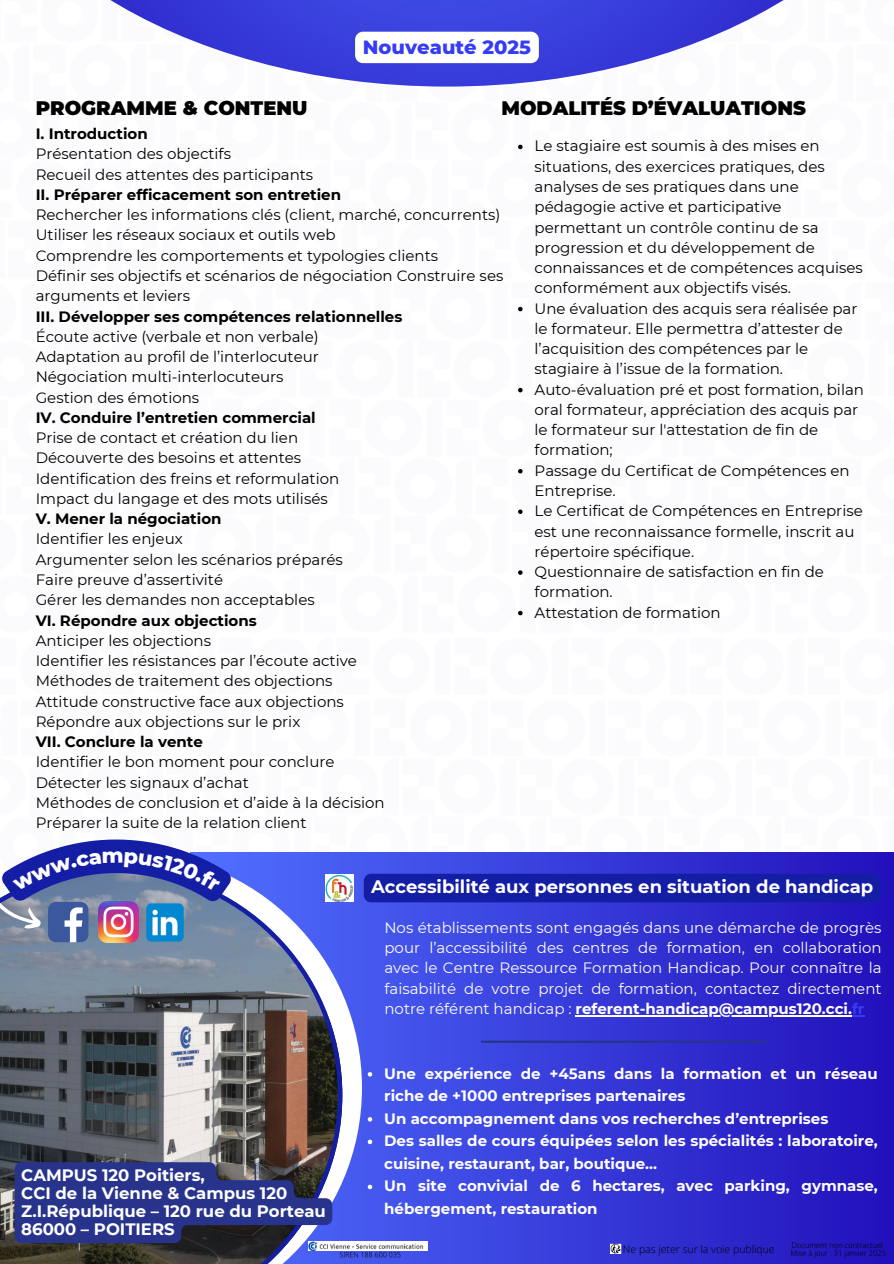
<style>
.page{position:relative;width:894px;height:1264px;background:#fff}
.page>*{position:absolute;margin:0;border:0;box-sizing:border-box;transform-origin:0 0}
.t1{font:900 19.5px "Montserrat";color:#000}
.t2{font:800 19.5px "Montserrat";color:#363cf5}
.t3{font:700 18px "Montserrat";color:#fff}
.t4{font:700 16.5px/18px "Montserrat";color:#fff}
.t5{font:15px/20.2px "Montserrat";color:#000}
.t6{font:700 15px/22.5px "Montserrat";color:#fff}
.t7{font:15px/20.2px "Montserrat";color:#fff;text-align:justify}
.t8{font:700 15px "Montserrat";color:#000}
.t9{font:300 10.5px "Open Sans";color:#000}
.s1{font-weight:700}
.s2{font-weight:700;color:#363cf5}
</style>
<div class="page">
<svg style="left:110px;top:0;width:674px;height:86px"></svg>
<svg style="left:362px;top:852px;width:531px;height:411px;background:#3334d4"></svg>
<svg style="left:231px;top:852px;width:131px;height:411px;fill:#475bf0"></svg>
<svg style="left:0;top:867px;width:342px;height:396px;background:#6c6f7f"></svg>
<img style="left:325px;top:874px;width:28px;height:27px">
<hr style="left:481px;top:1040px;width:285px;height:2px;background:#28348b">
<svg style="left:15px;top:1162px;width:317px;height:80px;background:#2f3880"></svg>
<svg style="left:610px;top:1243px;width:12px;height:10px"></svg>
<img style="left:308px;top:1241px;width:119px;height:9px">
<img style="left:337px;top:1249px;width:66px;height:11px">
<hr style="left:575px;top:1015px;width:276px;height:1px;background:#fff">
<svg style="left:851px;top:1015px;width:13px;height:1px"></svg>
<svg style="left:367px;top:1072px;width:5px;height:4px"></svg>
<svg style="left:367px;top:1117px;width:5px;height:4px"></svg>
<svg style="left:367px;top:1139px;width:5px;height:5px"></svg>
<svg style="left:367px;top:1184px;width:5px;height:5px"></svg>
<div style="left:364px;top:873px;width:516px;height:29px;background:#141ea5"></div>
<img style="left:788px;top:1239px;width:100px;height:21px">
<img style="left:147px;top:936px;width:38px;height:6px">
<img style="left:98px;top:936px;width:41px;height:6px">
<img style="left:48px;top:901px;width:40px;height:41px;border-radius:8px">
<svg style="left:518px;top:145px;width:4px;height:4px"></svg>
<svg style="left:518px;top:307px;width:4px;height:4px"></svg>
<svg style="left:518px;top:388px;width:4px;height:4px"></svg>
<svg style="left:518px;top:469px;width:4px;height:4px"></svg>
<svg style="left:518px;top:509px;width:4px;height:5px"></svg>
<svg style="left:518px;top:570px;width:4px;height:5px"></svg>
<svg style="left:518px;top:611px;width:4px;height:4px"></svg>
<div style="left:355px;top:32px;width:183px;height:31px;background:#fff;border-radius:8px"></div>
<svg style="left:0;top:839px;width:231px;height:97px;background:#6571b4"></svg>
<h1 class="t2" style="left:363px;top:35px;width:170px">Nouveauté 2025</h1>
<h1 class="t1" style="left:36px;top:96px;width:273px">PROGRAMME &amp; CONTENU</h1>
<h1 class="t1" style="left:501px;top:96px;width:306px">MODALITÉS D’ÉVALUATIONS</h1>
<p class="t8" style="left:36px;top:125px;width:113px">I. Introduction</p>
<p class="t5" style="left:36px;top:144px;width:279px">Présentation des objectifs<br>Recueil des attentes des participants</p>
<p class="t8" style="left:36px;top:185px;width:307px">II. Préparer efficacement son entretien</p>
<p class="t5" style="left:36px;top:205px;width:469px">Rechercher les informations clés (client, marché, concurrents)<br>Utiliser les réseaux sociaux et outils web<br>Comprendre les comportements et typologies clients<br>Définir ses objectifs et scénarios de négociation Construire ses arguments et leviers</p>
<p class="t8" style="left:36px;top:307px;width:368px">III. Développer ses compétences relationnelles</p>
<p class="t5" style="left:36px;top:326px;width:285px">Écoute active (verbale et non verbale)<br>Adaptation au profil de l’interlocuteur Négociation multi-interlocuteurs Gestion des émotions</p>
<p class="t8" style="left:36px;top:408px;width:281px">IV. Conduire l’entretien commercial</p>
<p class="t5" style="left:36px;top:427px;width:305px">Prise de contact et création du lien Découverte des besoins et attentes Identification des freins et reformulation Impact du langage et des mots utilisés</p>
<p class="t8" style="left:36px;top:509px;width:187px">V. Mener la négociation</p>
<p class="t5" style="left:36px;top:529px;width:308px">Identifier les enjeux<br>Argumenter selon les scénarios préparés<br>Faire preuve d’assertivité<br>Gérer les demandes non acceptables</p>
<p class="t8" style="left:36px;top:611px;width:222px">VI. Répondre aux objections</p>
<p class="t5" style="left:36px;top:630px;width:323px">Anticiper les objections<br>Identifier les résistances par l’écoute active Méthodes de traitement des objections Attitude constructive face aux objections Répondre aux objections sur le prix</p>
<p class="t8" style="left:36px;top:732px;width:169px">VII. Conclure la vente</p>
<p class="t5" style="left:36px;top:752px;width:350px">Identifier le bon moment pour conclure Détecter les signaux d’achat<br>Méthodes de conclusion et d’aide à la décision Préparer la suite de la relation client</p>
<p class="t5" style="left:534px;top:136px;width:331px">Le stagiaire est soumis à des mises en situations, des exercices pratiques, des analyses de ses pratiques dans une pédagogie active et participative permettant un contrôle continu de sa progression et du développement de connaissances et de compétences acquises conformément aux objectifs visés.<br>Une évaluation des acquis sera réalisée par le formateur. Elle permettra d’attester de l’acquisition des compétences par le stagiaire à l’issue de la formation.<br>Auto-évaluation pré et post formation, bilan oral formateur, appréciation des acquis par le formateur sur l'attestation de fin de formation;<br>Passage du Certificat de Compétences en Entreprise.<br>Le Certificat de Compétences en Entreprise est une reconnaissance formelle, inscrit au répertoire spécifique.<br>Questionnaire de satisfaction en fin de formation.<br>Attestation de formation</p>
<h5 class="t3" style="left:371px;top:875px;width:503px">Accessibilité aux personnes en situation de handicap</h5>
<h3 class="t4" style="left:21px;top:1166px;width:306px">CAMPUS 120 Poitiers,<br>CCI de la Vienne &amp; Campus 120<br>Z.I.République – 120 rue du Porteau<br>86000 – POITIERS</h3>
<h4 class="t7" style="left:384px;top:917px;width:498px">Nos établissements sont engagés dans une démarche de progrès pour l’accessibilité des centres de formation, en collaboration avec le Centre Ressource Formation Handicap. Pour connaître la faisabilité de votre projet de formation, contactez directement notre référent handicap : <span class="s1">referent-handicap@campus120.cci.</span><span class="s2">fr</span></h4>
<h4 class="t6" style="left:384px;top:1062px;width:495px">Une expérience de +45ans dans la formation et un réseau riche de +1000 entreprises partenaires</h4>
<h4 class="t6" style="left:384px;top:1107px;width:445px">Un accompagnement dans vos recherches d’entreprises</h4>
<p class="t6" style="left:384px;top:1129px;width:495px">Des salles de cours équipées selon les spécialités : laboratoire, cuisine, restaurant, bar, boutique...</p>
<p class="t6" style="left:384px;top:1174px;width:495px">Un site convivial de 6 hectares, avec parking, gymnase, hébergement, restauration</p>
<p class="t9" style="left:622px;top:1241px;width:153px">Ne pas jeter sur la voie publique</p>
</div>
